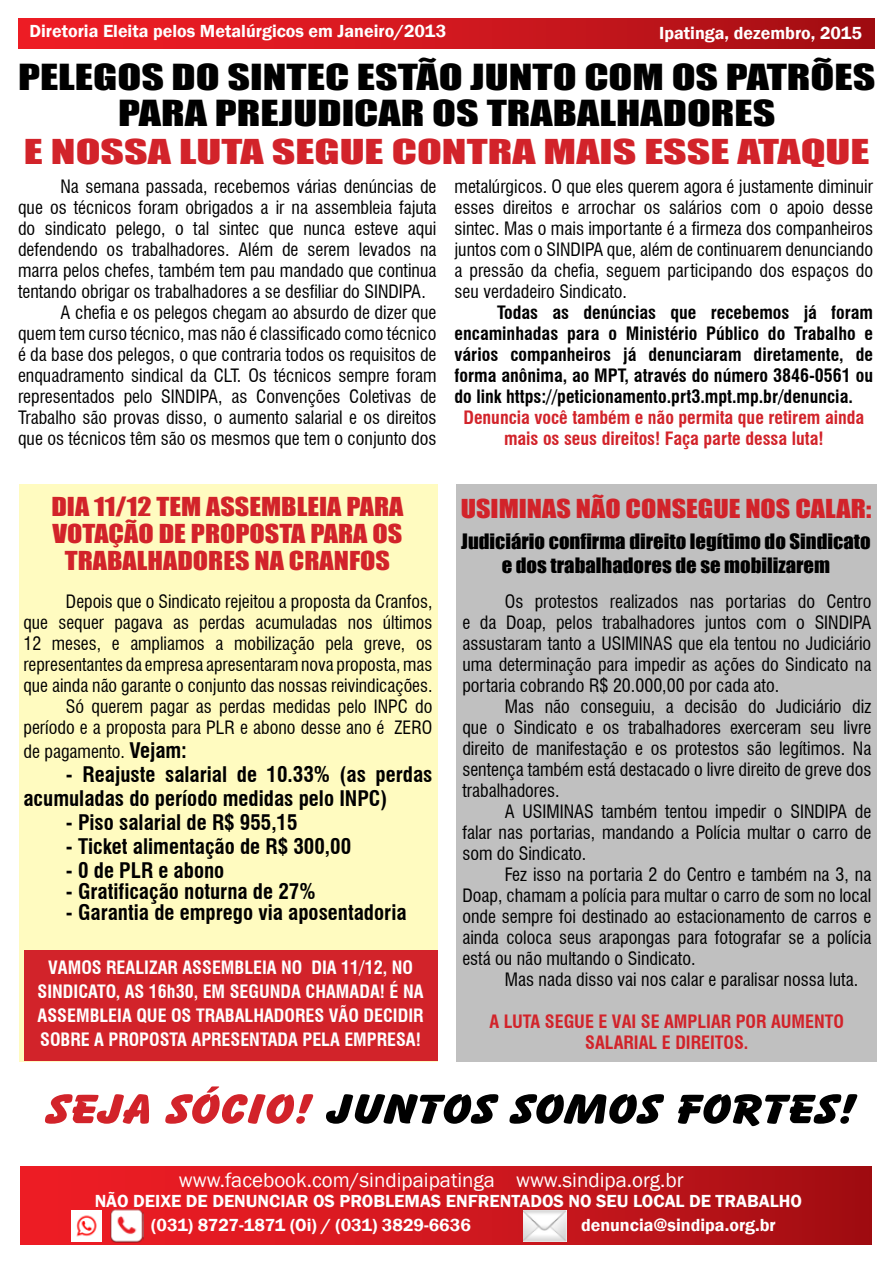
<style>
.page{position:relative;width:893px;height:1263px;background:#fff}
.page>*{position:absolute;margin:0;border:0;box-sizing:border-box;transform-origin:0 0}
.t1{font:800 42px "Balloon BT";color:#000;scale:1.29 1}
.t2{font:33px/36px "Impact";color:#000;text-align:center;scale:1.33 1}
.t3{font:31.5px "Impact";color:#d2232a;scale:1.45 1}
.t4{font:24px/27px "Impact";color:#d2232a;text-align:center;scale:1.17 1}
.t5{font:700 condensed 21px/24px "Swiss 721 BT";color:#000}
.t6{font:21px "Franklin Gothic";color:#fff}
.t7{font:19.5px/24px "Impact";color:#000;text-align:center;scale:1.06 1}
.t8{font:condensed 18px/21px "Swiss 721 BT";color:#000;text-align:justify}
.t9{font:700 condensed 18px/21px "Swiss 721 BT";color:#000;text-align:justify}
.t10{font:600 18px/24.3px "Franklin Gothic";color:#fff}
.t11{font:700 condensed 18px/24px "Swiss 721 BT";color:#fff;text-align:center}
.t12{font:700 condensed 18px/21px "Swiss 721 BT";color:#d2232a;text-align:center}
.s1{font-weight:700;font-size:21px}
.s2{color:#d2232a}
</style>
<div class="page">
<div style="left:19px;top:484px;width:419px;height:577px;background:#fffbc0"></div>
<div style="left:457px;top:484px;width:420px;height:577px;background:#c0c0c0"></div>
<div style="left:18px;top:18px;width:857px;height:31px;background:linear-gradient(to right,#f51f27,#a60f14)"></div>
<div style="left:21px;top:1166px;width:850px;height:78px;background:linear-gradient(to right,#f51f27,#a61015)"></div>
<img style="left:523px;top:1211px;width:43px;height:30px">
<img style="left:109px;top:1208px;width:34px;height:34px">
<img style="left:71px;top:1210px;width:31px;height:31px">
<div style="left:24px;top:950px;width:413px;height:111px;background:#d2232a"></div>
<p class="t10" style="left:30px;top:19px;width:418px">Diretoria Eleita pelos Metalúrgicos em Janeiro/2013</p>
<p class="t10" style="left:659px;top:21px;width:204px">Ipatinga, dezembro, 2015</p>
<h2 class="t2" style="left:18px;top:58px;width:646px">PELEGOS DO SINTEC ESTÃO JUNTO COM OS PATRÕES<br>PARA PREJUDICAR OS TRABALHADORES</h2>
<h3 class="t3" style="left:24px;top:128px;width:585px">E NOSSA LUTA SEGUE CONTRA MAIS ESSE ATAQUE</h3>
<p class="t8" style="left:61px;top:176px;width:378px">Na semana passada, recebemos várias denúncias de</p>
<p class="t8" style="left:18px;top:197px;width:420px">que os técnicos foram obrigados a ir na assembleia fajuta</p>
<p class="t8" style="left:18px;top:218px;width:420px">do sindicato pelego, o tal sintec que nunca esteve aqui</p>
<p class="t8" style="left:18px;top:239px;width:420px">defendendo os trabalhadores. Além de serem levados na</p>
<p class="t8" style="left:18px;top:260px;width:420px">marra pelos chefes, também tem pau mandado que continua</p>
<p class="t8" style="left:18px;top:281px;width:409px">tentando obrigar os trabalhadores a se desfiliar do SINDIPA.</p>
<p class="t8" style="left:61px;top:302px;width:378px">A chefia e os pelegos chegam ao absurdo de dizer que</p>
<p class="t8" style="left:18px;top:323px;width:420px">quem tem curso técnico, mas não é classificado como técnico</p>
<p class="t8" style="left:18px;top:344px;width:420px">é da base dos pelegos, o que contraria todos os requisitos de</p>
<p class="t8" style="left:18px;top:365px;width:420px">enquadramento sindical da CLT. Os técnicos sempre foram</p>
<p class="t8" style="left:18px;top:386px;width:420px">representados pelo SINDIPA, as Convenções Coletivas de</p>
<p class="t8" style="left:18px;top:407px;width:420px">Trabalho são provas disso, o aumento salarial e os direitos</p>
<p class="t8" style="left:18px;top:428px;width:420px">que os técnicos têm são os mesmos que tem o conjunto dos</p>
<h3 class="t4" style="left:51px;top:493px;width:302px">DIA 11/12 TEM ASSEMBLEIA PARA<br>VOTAÇÃO DE PROPOSTA PARA OS<br>TRABALHADORES NA CRANFOS</h3>
<p class="t8" style="left:455px;top:176px;width:420px">metalúrgicos. O que eles querem agora é justamente diminuir esses direitos e arrochar os salários com o apoio desse sintec. Mas o mais importante é a firmeza dos companheiros juntos com o SINDIPA que, além de continuarem denunciando a pressão da chefia, seguem participando dos espaços do seu verdadeiro Sindicato.</p>
<p class="t9" style="left:455px;top:302px;width:420px;text-indent:43px">Todas as denúncias que recebemos já foram encaminhadas para o Ministério Público do Trabalho e vários companheiros já denunciaram diretamente, de forma anônima, ao MPT, através do número 3846-0561 ou do link https://peticionamento.prt3.mpt.mp.br/denuncia.</p>
<p class="t12" style="left:463px;top:407px;width:402px">Denuncia você também e não permita que retirem ainda mais os seus direitos! Faça parte dessa luta!</p>
<h3 class="t4" style="left:461px;top:495px;width:353px">USIMINAS NÃO CONSEGUE NOS CALAR:</h3>
<p class="t7" style="left:461px;top:529px;width:388px">Judiciário confirma direito legítimo do Sindicato e dos trabalhadores de se mobilizarem</p>
<p class="t8" style="left:23px;top:590px;width:411px;text-align:right">Depois que o Sindicato rejeitou a proposta da Cranfos,<br>que sequer pagava as perdas acumuladas nos últimos 12 meses, e ampliamos a mobilização pela greve, os representantes da empresa apresentaram nova proposta, mas que ainda não garante o conjunto das nossas reivindicações.<br>Só querem pagar as perdas medidas pelo INPC do período e a proposta para PLR e abono desse ano é ZERO</p>
<p class="t8" style="left:23px;top:740px;width:165px">de pagamento. <span class="s1">Vejam:</span></p>
<p class="t5" style="left:23px;top:762px;width:410px;text-indent:43px">- Reajuste salarial de 10.33% (as perdas acumuladas do período medidas pelo INPC)</p>
<p class="t5" style="left:66px;top:810px;width:233px">- Piso salarial de R$ 955,15</p>
<p class="t5" style="left:66px;top:834px;width:287px">- Ticket alimentação de R$ 300,00</p>
<p class="t5" style="left:66px;top:858px;width:160px">- 0 de PLR e abono</p>
<p class="t5" style="left:66px;top:879px;width:251px">- Gratificação noturna de 27%</p>
<p class="t5" style="left:66px;top:900px;width:342px">- Garantia de emprego via aposentadoria</p>
<p class="t8" style="left:462px;top:590px;width:410px;text-indent:43px">Os protestos realizados nas portarias do Centro e da Doap, pelos trabalhadores juntos com o SINDIPA assustaram tanto a USIMINAS que ela tentou no Judiciário uma determinação para impedir as ações do Sindicato na portaria cobrando R$ 20.000,00 por cada ato.</p>
<p class="t8" style="left:505px;top:695px;width:368px">Mas não conseguiu, a decisão do Judiciário diz</p>
<p class="t8" style="left:462px;top:716px;width:410px">que o Sindicato e os trabalhadores exerceram seu livre</p>
<p class="t8" style="left:462px;top:737px;width:410px">direito de manifestação e os protestos são legítimos. Na</p>
<p class="t8" style="left:462px;top:758px;width:410px">sentença também está destacado o livre direito de greve dos</p>
<p class="t8" style="left:462px;top:779px;width:99px">trabalhadores.</p>
<p class="t8" style="left:505px;top:801px;width:38px">A Usiminas</p>
<p class="t8" style="left:462px;top:801px;width:410px;text-indent:139px">também tentou impedir o SINDIPA de falar nas portarias, mandando a Polícia multar o carro de som do Sindicato.</p>
<p class="t8" style="left:462px;top:864px;width:411px;text-indent:43px">Fez isso na portaria 2 do Centro e também na 3, na Doap, chamam a polícia para multar o carro de som no local onde sempre foi destinado ao estacionamento de carros e ainda coloca seus arapongas para fotografar se a polícia está ou não multando o Sindicato.</p>
<p class="t8" style="left:505px;top:969px;width:355px">Mas nada disso vai nos calar e paralisar nossa luta.</p>
<p class="t12" style="left:490px;top:1011px;width:356px">A LUTA SEGUE E VAI SE AMPLIAR POR AUMENTO<br>SALARIAL E DIREITOS.</p>
<p class="t11" style="left:38px;top:956px;width:388px">VAMOS REALIZAR ASSEMBLEIA NO DIA 11/12, NO SINDICATO, AS 16h30, EM SEGUNDA CHAMADA! É NA ASSEMBLEIA QUE OS TRABALHADORES VÃO DECIDIR SOBRE A PROPOSTA APRESENTADA PELA EMPRESA!</p>
<h1 class="t1" style="left:47px;top:1083px;width:630px"><span class="s2">SEJA SÓCIO!</span> JUNTOS SOMOS FORTES!</h1>
<p class="t6" style="left:179px;top:1167px;width:506px">www.facebook.com/sindipaipatinga www.sindipa.org.br</p>
<p class="t10" style="left:151px;top:1189px;width:652px;text-indent:-57px">NÃO DEIXE DE DENUNCIAR OS PROBLEMAS ENFRENTADOS NO SEU LOCAL DE TRABALHO (031) 8727-1871 (Oi) / (031) 3829-6636</p>
<p class="t10" style="left:581px;top:1213px;width:196px">denuncia@sindipa.org.br</p>
</div>
